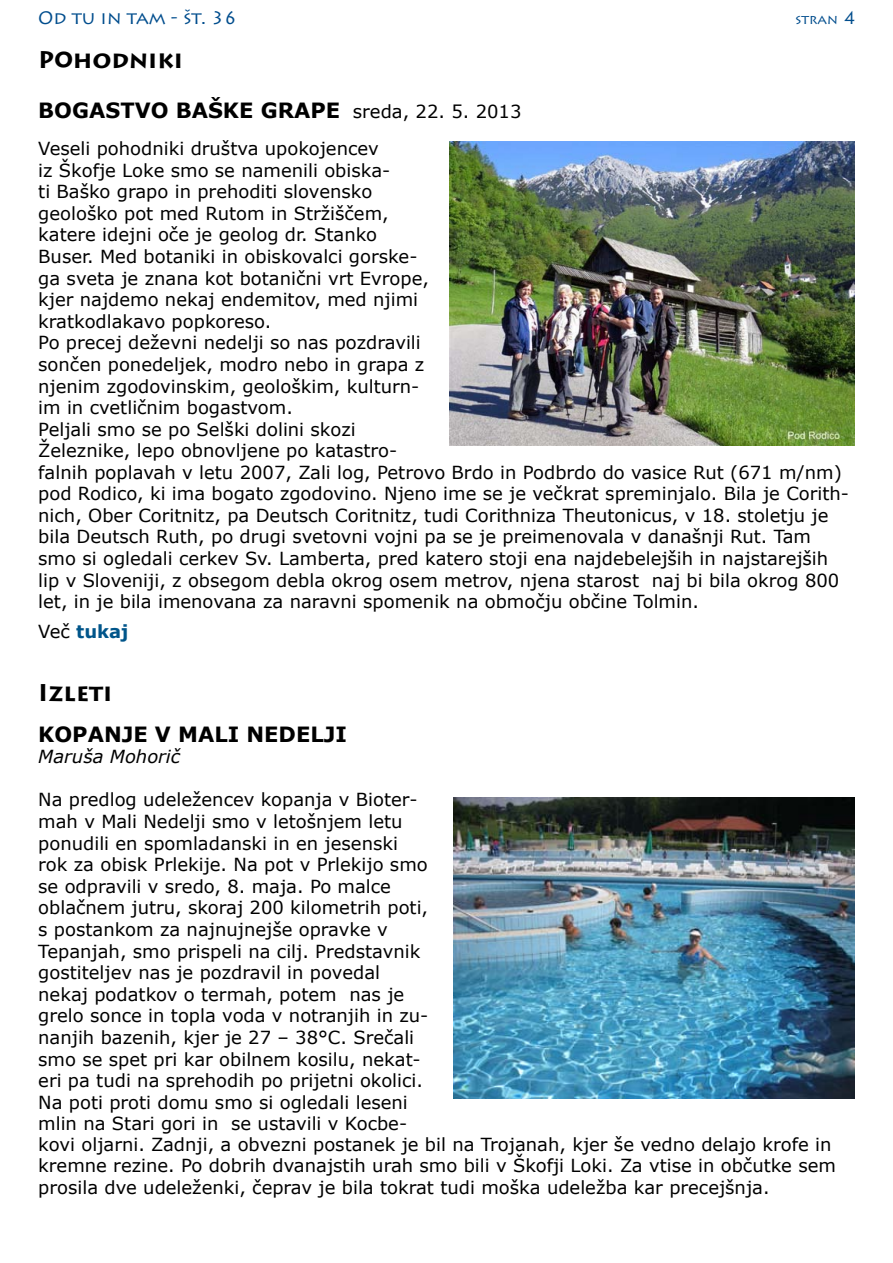
<style>
.page{position:relative;width:893px;height:1263px;background:#fff}
.page>*{position:absolute;margin:0;border:0;box-sizing:border-box;transform-origin:0 0}
.t1{font:700 24px "Lithos Pro";color:#000}
.t2{font:700 21px "Verdana";color:#000}
.t3{font:18px/21.6px "Verdana";color:#000}
.t4{font:18px "Lithos Pro";color:#004d8d}
.t5{font:italic 18px "Verdana";color:#000}
.t6{font:700 18px "Verdana";color:#00558a}
.t7{font:13.5px "Lithos Pro";color:#004d8d}
.s1{font-size:18px}
.s2{font-weight:400;font-size:18px}
.s3{font-weight:400;color:#000}
</style>
<div class="page">
<img style="left:449px;top:141px;width:406px;height:304px">
<img style="left:453px;top:798px;width:402px;height:301px">
<p class="t4" style="left:38px;top:8px;width:200px">OD TU IN TAM - ŠT. 36</p>
<p class="t7" style="left:795px;top:11px;width:62px">STRAN <span class="s1">4</span></p>
<h1 class="t1" style="left:38px;top:46px;width:146px">P0hodniki</h1>
<p class="t2" style="left:38px;top:97px;width:485px">BOGASTVO BAŠKE GRAPE <span class="s2">sreda, 22. 5. 2013</span></p>
<p class="t3" style="left:38px;top:137px;width:812px">Veseli pohodniki društva upokojencev<br>iz Škofje Loke smo se namenili obiska-<br>ti Baško grapo in prehoditi slovensko<br>geološko pot med Rutom in Stržiščem,<br>katere idejni oče je geolog dr. Stanko<br>Buser. Med botaniki in obiskovalci gorske-<br>ga sveta je znana kot botanični vrt Evrope,<br>kjer najdemo nekaj endemitov, med njimi<br>kratkodlakavo popkoreso.<br>Po precej deževni nedelji so nas pozdravili<br>sončen ponedeljek, modro nebo in grapa z<br>njenim zgodovinskim, geološkim, kulturn-<br>im in cvetličnim bogastvom.<br>Peljali smo se po Selški dolini skozi<br>Železnike, lepo obnovljene po katastro-<br>falnih poplavah v letu 2007, Zali log, Petrovo Brdo in Podbrdo do vasice Rut (671 m/nm) pod Rodico, ki ima bogato zgodovino. Njeno ime se je večkrat spreminjalo. Bila je Corith&shy;nich, Ober Coritnitz, pa Deutsch Coritnitz, tudi Corithniza Theutonicus, v 18. stoletju je bila Deutsch Ruth, po drugi svetovni vojni pa se je preimenovala v današnji Rut. Tam smo si ogledali cerkev Sv. Lamberta, pred katero stoji ena najdebelejših in najstarejših lip v Sloveniji, z obsegom debla okrog osem metrov, njena starost naj bi bila okrog 800 let, in je bila imenovana za naravni spomenik na območju občine Tolmin.</p>
<p class="t6" style="left:38px;top:620px;width:92px"><span class="s3">Več</span> tukaj</p>
<h1 class="t1" style="left:38px;top:678px;width:76px">Izleti</h1>
<p class="t2" style="left:38px;top:720px;width:310px">KOPANJE V MALI NEDELJI</p>
<p class="t5" style="left:38px;top:745px;width:144px">Maruša Mohorič</p>
<p class="t3" style="left:38px;top:788px;width:392px">Na predlog udeležencev kopanja v Bioter&shy;mah v Mali Nedelji smo v letošnjem letu ponudili en spomladanski in en jesenski rok za obisk Prlekije. Na pot v Prlekijo smo se odpravili v sredo, 8. maja. Po malce oblačnem jutru, skoraj 200 kilometrih poti, s postankom za najnujnejše opravke v Tepanjah, smo prispeli na cilj. Predstavnik gostiteljev nas je pozdravil in povedal nekaj podatkov o termah, potem nas je grelo sonce in topla voda v notranjih in zu&shy;nanjih bazenih, kjer je 27 – 38°C. Srečali smo se spet pri kar obilnem kosilu, nekat&shy;eri pa tudi na sprehodih po prijetni okolici.<br>Na poti proti domu smo si ogledali leseni mlin na Stari gori in se ustavili v Kocbe-</p>
<p class="t3" style="left:38px;top:1133px;width:799px">kovi oljarni. Zadnji, a obvezni postanek je bil na Trojanah, kjer še vedno delajo krofe in kremne rezine. Po dobrih dvanajstih urah smo bili v Škofji Loki. Za vtise in občutke sem prosila dve udeleženki, čeprav je bila tokrat tudi moška udeležba kar precejšnja.</p>
</div>
